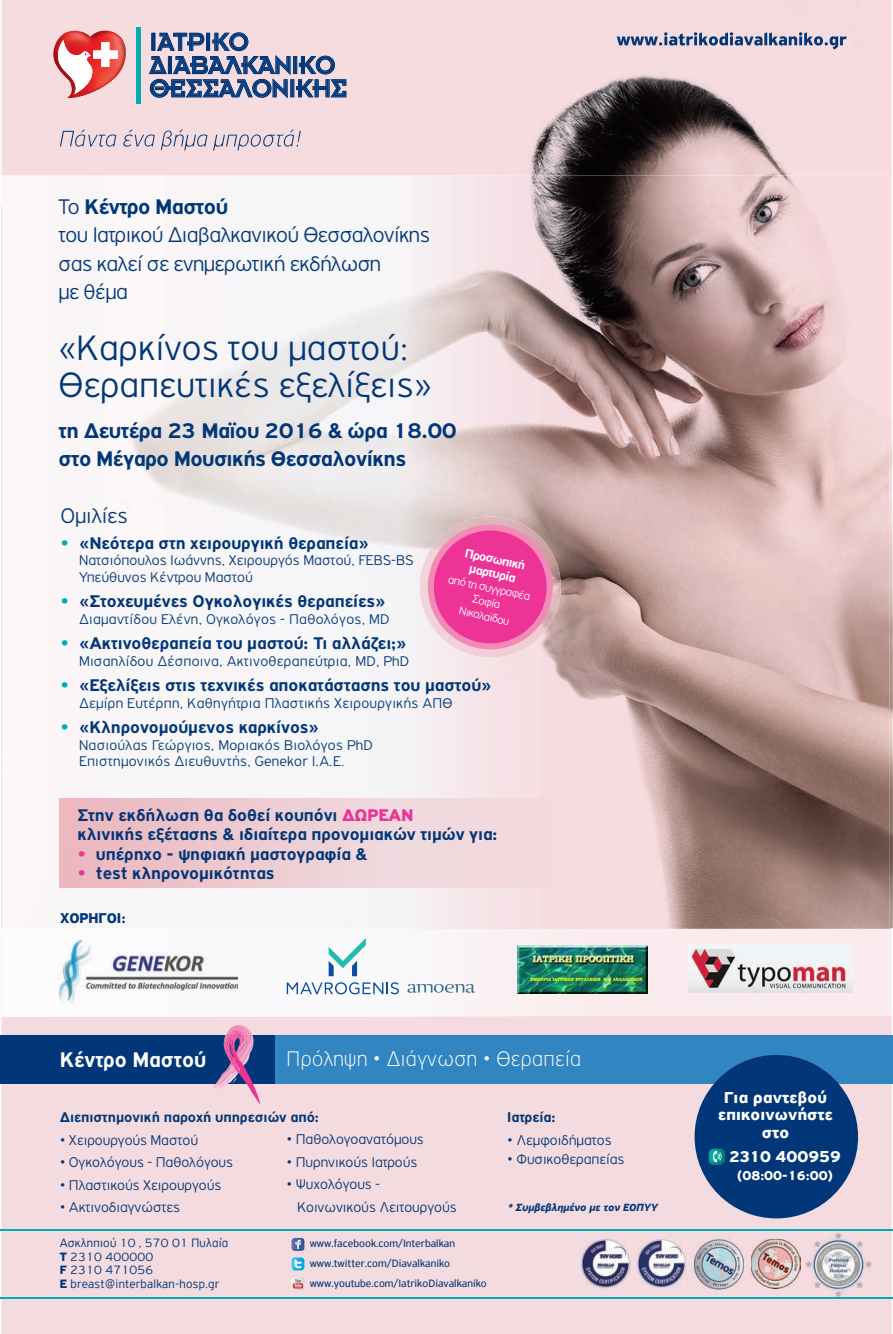
<style>
.page{position:relative;width:893px;height:1334px;background:#fff}
.page>*{position:absolute;margin:0;border:0;box-sizing:border-box;transform-origin:0 0}
.t1{font:300 37.5px/37.5px "PF Highway Gothic";color:#013778}
.t2{font:300 22.5px/28.5px "PF Highway Gothic";letter-spacing:-.025em;color:#013778}
.t3{font:700 22.5px/28.5px "PF Highway Gothic";letter-spacing:-.025em;color:#013778}
.t4{font:100 22.5px "PF Highway Gothic";letter-spacing:.02em;color:#fff}
.t5{font:700 22.5px "PF Highway Gothic";color:#fff}
.t6{font:300 22.5px "PF Highway Gothic";letter-spacing:-.005em;color:#013778}
.t7{font:700 18px/19.5px "PF Highway Gothic";letter-spacing:-.005em;color:#013778}
.t8{font:700 16.8px/17.4px "PF Highway Sans Pro";letter-spacing:.01em;color:#fff;text-align:center}
.t9{font:300 15px/16.5px "PF Highway Gothic";color:#013778}
.t10{font:700 15px "PF Highway Gothic";letter-spacing:-.005em;color:#013778}
.t11{font:700 15px "PF Highway Sans Pro";color:#013778}
.t12{font:700 13.8px "PF Highway Sans Pro";color:#fff}
.t13{font:700 13.2px/14.4px "PF Highway Gothic";color:#fff;text-align:center}
.t14{font:300 12.75px/13.5px "PF Highway Sans Pro";letter-spacing:.02em;color:#013778}
.t15{font:300 12.15px/14.4px "PF Highway Gothic";color:#fff;text-align:center}
.t16{font:11.25px "PF Highway Sans Pro";color:#013778}
.t17{font:italic 700 10.95px "PF Highway Sans Pro";color:#013778}
.s1{font-weight:700}
.s2{color:#00afad}
.s3{font-weight:900;color:#ed3395}
.s4{color:#ed3395}
</style>
<div class="page">
<div style="left:2px;top:928px;width:890px;height:406px;background:#f4dbdf"></div>
<img style="left:805px;top:1231px;width:67px;height:66px">
<img style="left:581px;top:1239px;width:49px;height:49px">
<img style="left:637px;top:1239px;width:49px;height:49px">
<img style="left:692px;top:1237px;width:52px;height:53px">
<img style="left:751px;top:1239px;width:50px;height:49px">
<hr style="left:0;top:1229px;width:892px;height:2px;background:#00afad">
<hr style="left:0;top:1297px;width:892px;height:1px;background:#00afad">
<svg style="left:292px;top:1257px;width:12px;height:13px"></svg>
<svg style="left:292px;top:1237px;width:12px;height:13px"></svg>
<svg style="left:292px;top:1277px;width:12px;height:13px"></svg>
<img style="left:892px;top:422px;width:1px;height:506px">
<img style="left:1px;top:0;width:1px;height:928px">
<img style="left:2px;top:0;width:890px;height:205px">
<img style="left:889px;top:205px;width:3px;height:723px">
<img style="left:136px;top:27px;width:4px;height:77px">
<svg style="left:149px;top:32px;width:197px;height:66px;background:#dac9d3"></svg>
<img style="left:206px;top:33px;width:4px;height:18px">
<img style="left:248px;top:33px;width:1px;height:18px">
<img style="left:212px;top:32px;width:36px;height:19px">
<img style="left:291px;top:56px;width:8px;height:18px">
<img style="left:149px;top:56px;width:75px;height:18px">
<img style="left:224px;top:56px;width:33px;height:18px">
<img style="left:257px;top:55px;width:34px;height:20px">
<img style="left:293px;top:56px;width:4px;height:18px">
<img style="left:299px;top:56px;width:36px;height:18px">
<img style="left:271px;top:79px;width:25px;height:18px">
<img style="left:150px;top:79px;width:121px;height:19px">
<img style="left:273px;top:78px;width:15px;height:20px">
<img style="left:290px;top:79px;width:4px;height:18px">
<img style="left:296px;top:79px;width:50px;height:18px">
<img style="left:53px;top:31px;width:73px;height:67px">
<img style="left:57px;top:40px;width:61px;height:54px">
<img style="left:60px;top:130px;width:241px;height:21px">
<img style="left:617px;top:32px;width:230px;height:17px">
<img style="left:2px;top:928px;width:887px;height:89px">
<img style="left:106px;top:175px;width:784px;height:377px">
<div style="left:2px;top:175px;width:104px;height:713px;background:#faf6f8"></div>
<img style="left:525px;top:551px;width:364px;height:377px">
<img style="left:420px;top:516px;width:141px;height:141px">
<svg style="left:422px;top:518px;width:137px;height:137px;background:#e76ea8"></svg>
<img style="left:60px;top:798px;width:510px;height:89px">
<hr style="left:889px;top:929px;width:3px;height:87px;background:#faecee">
<img style="left:2px;top:929px;width:887px;height:87px">
<img style="left:59px;top:939px;width:179px;height:65px">
<svg style="left:407px;top:984px;width:68px;height:8px"></svg>
<svg style="left:287px;top:982px;width:112px;height:12px"></svg>
<svg style="left:329px;top:938px;width:37px;height:38px"></svg>
<img style="left:518px;top:945px;width:129px;height:48px">
<img style="left:688px;top:944px;width:164px;height:48px">
<div style="left:0;top:1035px;width:893px;height:49px;background:#013778"></div>
<svg style="left:213px;top:1025px;width:51px;height:84px"></svg>
<div style="left:276px;top:1035px;width:617px;height:49px;background:#3186c2"></div>
<div style="left:695px;top:1054px;width:163px;height:164px;background:#013778;border-radius:50%"></div>
<svg style="left:709px;top:1148px;width:16px;height:16px"></svg>
<h2 class="t2" style="left:59px;top:192px;width:373px">Το <span class="s1">Κέντρο Μαστού<br></span>του Ιατρικού ∆ιαβαλκανικού Θεσσαλονίκης σας καλεί σε ενηµερωτική εκδήλωση<br>µε θέµα</h2>
<h1 class="t1" style="left:59px;top:328px;width:374px">«Καρκίνος του µαστού:<br>Θεραπευτικές εξελίξεις»</h1>
<h2 class="t3" style="left:59px;top:416px;width:400px">τη ∆ευτέρα 23 Μαϊου 2016 &amp; ώρα 18.00 στο Μέγαρο Μουσικής Θεσσαλονίκης</h2>
<h2 class="t6" style="left:61px;top:504px;width:69px">Οµιλίες</h2>
<p class="t7" style="left:61px;top:533px;width:310px"><span class="s2">•</span> «Νεότερα στη χειρουργική θεραπεία»</p>
<p class="t9" style="left:79px;top:552px;width:336px">Νατσιόπουλος Ιωάννης, Χειρουργός Μαστού, FEBS-BS<br>Υπεύθυνος Κέντρου Μαστού</p>
<p class="t7" style="left:61px;top:591px;width:327px"><span class="s2">•</span> «Στοχευµένες Ογκολογικές θεραπείες»</p>
<p class="t9" style="left:79px;top:610px;width:312px">∆ιαµαντίδου Ελένη, Ογκολόγος - Παθολόγος, MD</p>
<p class="t7" style="left:61px;top:633px;width:347px"><span class="s2">•</span> «Ακτινοθεραπεία του µαστού: Τι αλλάζει;»</p>
<p class="t9" style="left:79px;top:652px;width:332px">Μισαηλίδου ∆έσποινα, Ακτινοθεραπεύτρια, MD, PhD</p>
<p class="t7" style="left:61px;top:675px;width:433px"><span class="s2">•</span> «Εξελίξεις στις τεχνικές αποκατάστασης του µαστού»</p>
<p class="t9" style="left:79px;top:694px;width:375px">∆εµίρη Ευτέρπη, Καθηγήτρια Πλαστικής Χειρουργικής ΑΠΘ</p>
<p class="t7" style="left:61px;top:717px;width:260px"><span class="s2">•</span> «Κληρονοµούµενος καρκίνος»</p>
<p class="t9" style="left:79px;top:736px;width:295px">Νασιούλας Γεώργιος, Μοριακός Βιολόγος PhD<br>Επιστηµονικός ∆ιευθυντής, Genekor Ι.A.E.</p>
<p class="t13" style="left:467px;top:545px;width:63px;rotate:12deg">Προσωπική µαρτυρία</p>
<p class="t15" style="left:450px;top:571px;width:85px;rotate:12deg">από τη συγγραφέα<br>Σοφία<br>Νικολαϊδου</p>
<p class="t7" style="left:78px;top:805px;width:422px">Στην εκδήλωση θα δοθεί κουπόνι <span class="s3">∆ΩΡΕΑΝ<br></span>κλινικής εξέτασης &amp; ιδιαίτερα προνοµιακών τιµών για:</p>
<p class="t7" style="left:78px;top:844px;width:292px"><span class="s4">•</span> υπέρηχο - ψηφιακή µαστογραφία &amp;</p>
<p class="t7" style="left:78px;top:863px;width:199px"><span class="s4">•</span> test κληρονοµικότητας</p>
<p class="t11" style="left:60px;top:909px;width:67px">ΧΟΡΗΓΟΙ:</p>
<h2 class="t5" style="left:60px;top:1047px;width:148px">Κέντρο Μαστού</h2>
<h2 class="t4" style="left:287px;top:1047px;width:296px">Πρόληψη • ∆ιάγνωση • Θεραπεία</h2>
<p class="t10" style="left:60px;top:1109px;width:261px">∆ιεπιστηµονική παροχή υπηρεσιών από:</p>
<p class="t9" style="left:60px;top:1131px;width:140px">• Χειρουργούς Μαστού</p>
<p class="t9" style="left:60px;top:1154px;width:175px">• Ογκολόγους - Παθολόγους</p>
<p class="t9" style="left:60px;top:1176px;width:163px">• Πλαστικούς Χειρουργούς</p>
<p class="t9" style="left:60px;top:1199px;width:122px">• Ακτινοδιαγνώστες</p>
<p class="t9" style="left:287px;top:1131px;width:139px">• Παθολογοανατόµους</p>
<p class="t9" style="left:287px;top:1153px;width:132px">• Πυρηνικούς Ιατρούς</p>
<p class="t9" style="left:297px;top:1173px;width:161px;line-height:22.5px;text-indent:-10px">• Ψυχολόγους -<br>Κοινωνικούς Λειτουργούς</p>
<p class="t14" style="left:60px;top:1236px;width:170px">Ασκληπιού 10 , 570 01 Πυλαία<br><span class="s1">Τ</span> 2310 400000<br><span class="s1">F</span> 2310 471056<br><span class="s1">Ε</span> breast@interbalkan-hosp.gr</p>
<p class="t16" style="left:310px;top:1236px;width:147px">www.facebook.com/Interbalkan</p>
<p class="t16" style="left:310px;top:1276px;width:179px">www.youtube.com/IatrikoDiavalkaniko</p>
<p class="t16" style="left:310px;top:1256px;width:142px">www.twitter.com/Diavalkaniko</p>
<p class="t10" style="left:507px;top:1109px;width:50px">Ιατρεία:</p>
<p class="t9" style="left:507px;top:1131px;width:106px">• Λεµφοιδήµατος</p>
<p class="t9" style="left:507px;top:1151px;width:119px">• Φυσικοθεραπείας</p>
<p class="t17" style="left:508px;top:1200px;width:152px">* Συµβεβληµένο µε τον ΕΟΠΥΥ</p>
<p class="t8" style="left:718px;top:1089px;width:117px">Για ραντεβού επικοινωνήστε στο</p>
<p class="t8" style="left:729px;top:1148px;width:114px">2310 400959</p>
<p class="t12" style="left:737px;top:1167px;width:97px">(08:00-16:00)</p>
</div>
